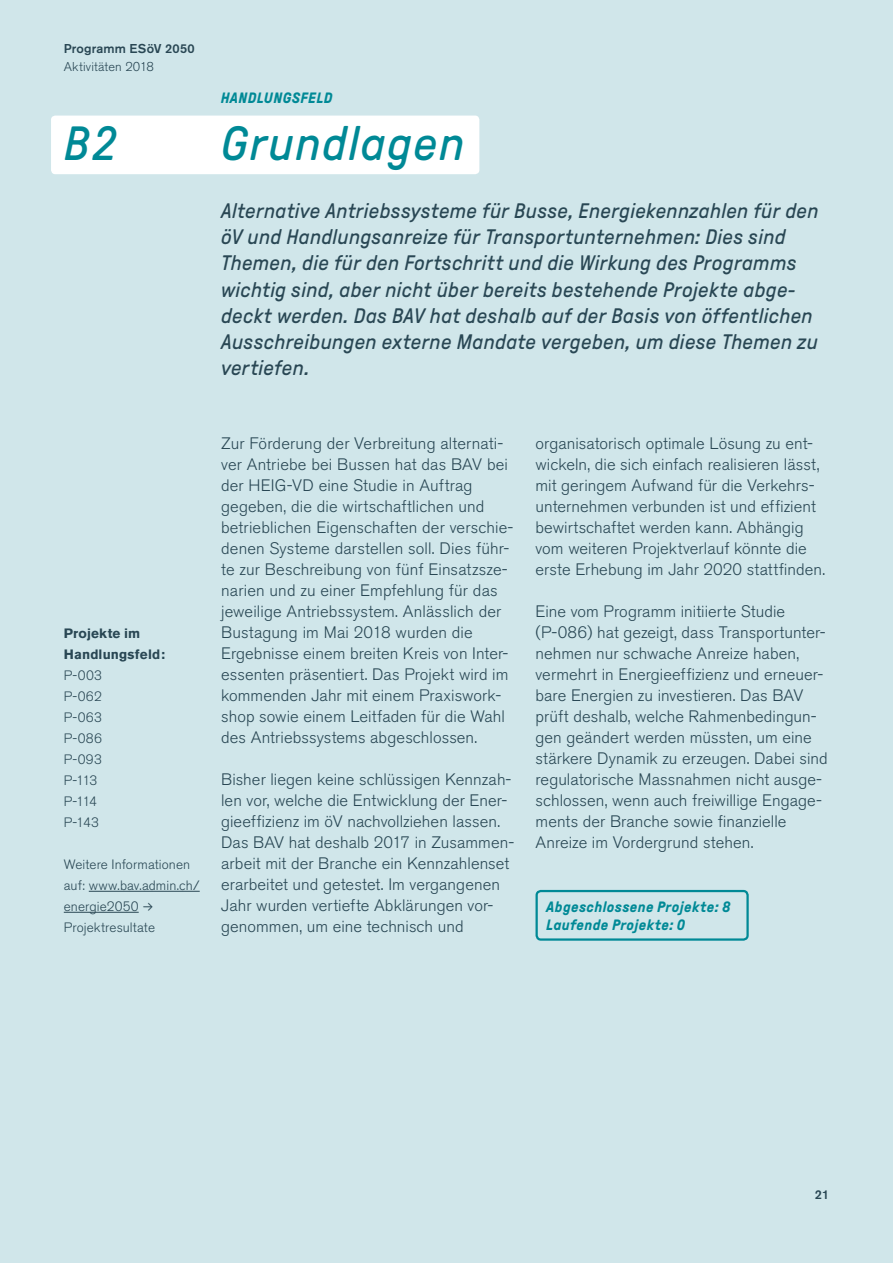
<style>
.page{position:relative;width:893px;height:1263px;background:#d0e6ea}
.page>*{position:absolute;margin:0;border:0;box-sizing:border-box;transform-origin:0 0}
.Handlungsfeld_gross{font:italic 48px "GT Pressura";letter-spacing:.03em;color:#008996}
.Titel_1_32pt{font:italic 48px "GT Pressura";color:#008996}
.Einleitung_14pt{font:italic 21px/26.2px "GT Pressura";letter-spacing:.015em;color:#294754}
.Lauftext_11pt{font:300 16.5px/21px "Akzidenz Grotesk BE";letter-spacing:.005em;color:#294754}
.Titel_2_16pt{font:italic 700 15px "GT Pressura";letter-spacing:.03em;color:#008996}
.Projektliste{font:300 13.5px/21px "Akzidenz Grotesk BE";letter-spacing:.01em;color:#294754}
.Projektliste-2{font:700 13.5px/21px "Akzidenz Grotesk BE";letter-spacing:.015em;color:#294754}
.t1{font:500 12.75px "Akzidenz Grotesk BE";letter-spacing:.015em;color:#294754}
.t2{font:300 12.75px "Akzidenz Grotesk BE";letter-spacing:.015em;color:#294754}
.s1{font-family:"GT Pressura";font-size:16.5px}
</style>
<div class="page">
<div style="left:51px;top:116px;width:428px;height:58px;background:#fff;border-radius:4px"></div>
<div style="left:535px;top:890px;width:214px;height:51px;border:2px solid #008996;border-radius:4px"></div>
<hr style="left:89px;top:891px;width:111px;height:1px;background:#294754">
<hr style="left:64px;top:912px;width:75px;height:1px;background:#294754">
<p class="t1" style="left:64px;top:40px;width:133px">Programm ESöV 2050</p>
<p class="t2" style="left:64px;top:59px;width:92px">Aktivitäten 2018</p>
<p class="Titel_1_32pt" style="left:64px;top:118px;width:56px">B2</p>
<p class="Titel_2_16pt" style="left:221px;top:90px;width:113px">HANDLUNGSFELD</p>
<p class="Handlungsfeld_gross" style="left:221px;top:118px;width:245px">Grundlagen</p>
<p class="Einleitung_14pt" style="left:221px;top:198px;width:599px">Alternative Antriebssysteme für Busse, Energiekennzahlen für den öV und Handlungsanreize für Transportunternehmen: Dies sind Themen, die für den Fortschritt und die Wirkung des Programms wichtig sind, aber nicht über bereits bestehende Projekte abge&shy;deckt werden. Das BAV hat deshalb auf der Basis von öffentlichen Ausschreibungen externe Mandate vergeben, um diese Themen zu vertiefen.</p>
<p class="Projektliste-2" style="left:64px;top:623px;width:103px">Projekte im<br>Handlungsfeld:</p>
<p class="Projektliste" style="left:64px;top:665px;width:40px">P-003</p>
<p class="Projektliste" style="left:64px;top:686px;width:40px">P-062</p>
<p class="Projektliste" style="left:64px;top:707px;width:40px">P-063</p>
<p class="Projektliste" style="left:64px;top:728px;width:40px">P-086</p>
<p class="Projektliste" style="left:64px;top:749px;width:40px">P-093</p>
<p class="Projektliste" style="left:64px;top:770px;width:35px">P-113</p>
<p class="Projektliste" style="left:64px;top:791px;width:35px">P-114</p>
<p class="Projektliste" style="left:64px;top:812px;width:37px">P-143</p>
<p class="Projektliste" style="left:64px;top:854px;width:137px">Weitere Informationen auf: www.bav.admin.ch/ energie2050 <span class="s1">→<br></span>Projektresultate</p>
<p class="Lauftext_11pt" style="left:221px;top:433px;width:294px">Zur Förderung der Verbreitung alternati&shy;ver Antriebe bei Bussen hat das BAV bei der HEIG-VD eine Studie in Auftrag gegeben, die die wirtschaftlichen und betrieblichen Eigenschaften der verschie&shy;denen Systeme darstellen soll. Dies führ&shy;te zur Beschreibung von fünf Einsatzsze&shy;narien und zu einer Empfehlung für das jeweilige Antriebssystem. Anlässlich der Bustagung im Mai 2018 wurden die Ergebnisse einem breiten Kreis von Inter&shy;essenten präsentiert. Das Projekt wird im kommenden Jahr mit einem Praxiswork&shy;shop sowie einem Leitfaden für die Wahl des Antriebssystems abgeschlossen.</p>
<p class="Lauftext_11pt" style="left:221px;top:769px;width:295px">Bisher liegen keine schlüssigen Kennzah&shy;len vor, welche die Entwicklung der Ener&shy;gieeffizienz im öV nachvollziehen lassen.<br>Das BAV hat deshalb 2017 in Zusammen&shy;arbeit mit der Branche ein Kennzahlenset erarbeitet und getestet. Im vergangenen Jahr wurden vertiefte Abklärungen vor&shy;genommen, um eine technisch und</p>
<p class="Lauftext_11pt" style="left:535px;top:433px;width:291px">organisatorisch optimale Lösung zu ent&shy;wickeln, die sich einfach realisieren lässt, mit geringem Aufwand für die Verkehrs&shy;unternehmen verbunden ist und effizient bewirtschaftet werden kann. Abhängig vom weiteren Projektverlauf könnte die erste Erhebung im Jahr 2020 stattfinden.</p>
<p class="Lauftext_11pt" style="left:535px;top:601px;width:294px">Eine vom Programm initiierte Studie (P-086) hat gezeigt, dass Transportunter&shy;nehmen nur schwache Anreize haben, vermehrt in Energieeffizienz und erneuer&shy;bare Energien zu investieren. Das BAV prüft deshalb, welche Rahmenbedingun&shy;gen geändert werden müssten, um eine stärkere Dynamik zu erzeugen. Dabei sind regulatorische Massnahmen nicht ausge&shy;schlossen, wenn auch freiwillige Engage&shy;ments der Branche sowie finanzielle Anreize im Vordergrund stehen.</p>
<p class="Titel_2_16pt" style="left:546px;top:899px;width:186px">Abgeschlossene Projekte: 8</p>
<p class="Titel_2_16pt" style="left:546px;top:917px;width:140px">Laufende Projekte: 0</p>
<p class="t1" style="left:815px;top:1187px;width:16px">21</p>
</div>
